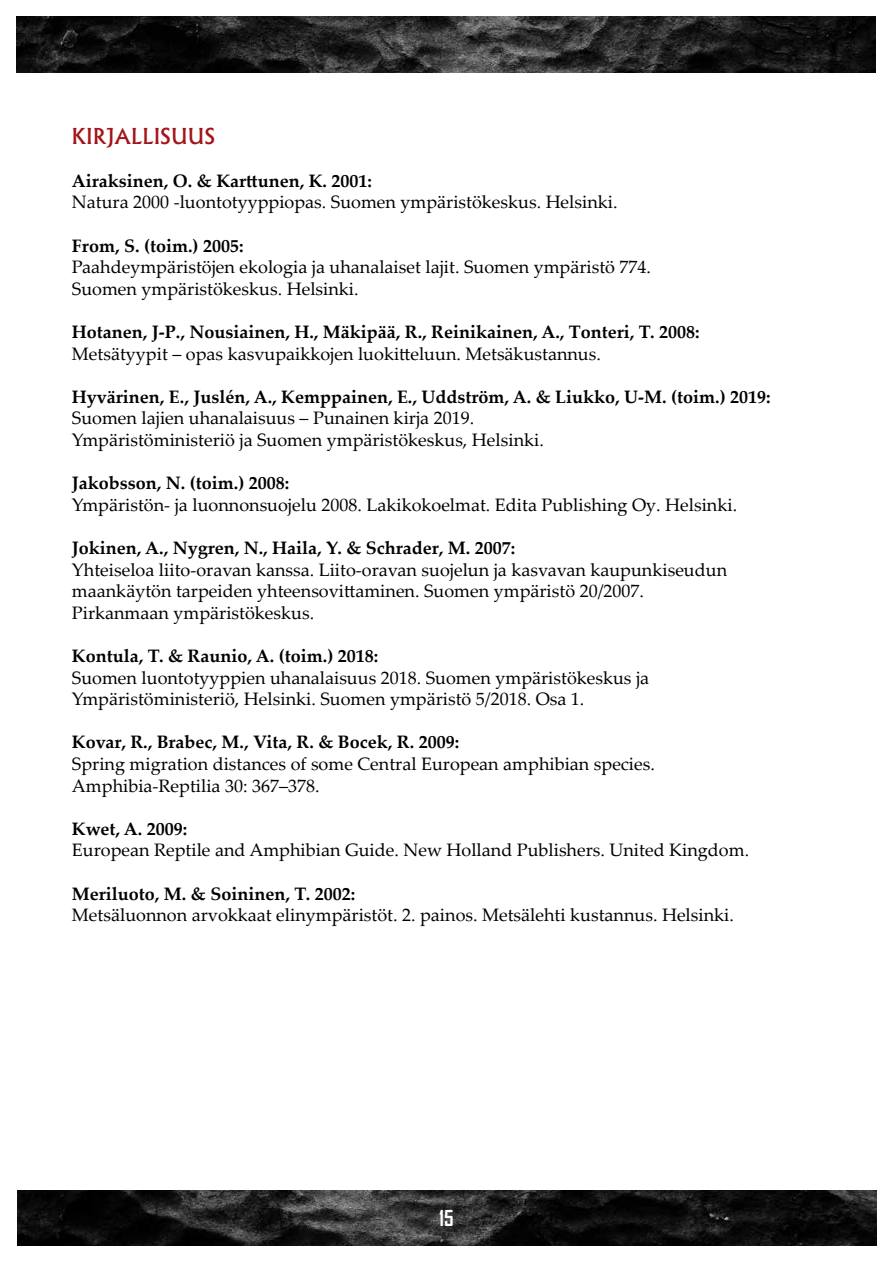
<style>
.page{position:relative;width:893px;height:1263px;background:#fff}
.page>*{position:absolute;margin:0;border:0;box-sizing:border-box;transform-origin:0 0}
.t1{font:500 21px "Albertus";color:#a3151a}
.t2{font:700 21px "Agency FB";color:#fff}
.t3{font:18px/21.6px "Palatino Linotype";color:#000}
.t4{font:700 18px "Palatino Linotype";color:#000}
</style>
<div class="page">
<img style="left:17px;top:17px;width:859px;height:55px">
<img style="left:17px;top:1191px;width:859px;height:55px">
<p class="t1" style="left:72px;top:123px;width:72px">KIRJALLISUUS</p>
<p class="t4" style="left:72px;top:168px;width:302px">Airaksinen, O. &amp; Karttunen, K. 2001:</p>
<p class="t3" style="left:72px;top:191px;width:547px">Natura 2000 -luontotyyppiopas. Suomen ympäristökeskus. Helsinki.</p>
<p class="t4" style="left:72px;top:233px;width:173px">From, S. (toim.) 2005:</p>
<p class="t3" style="left:72px;top:256px;width:581px">Paahdeympäristöjen ekologia ja uhanalaiset lajit. Suomen ympäristö 774.<br>Suomen ympäristökeskus. Helsinki.</p>
<p class="t4" style="left:72px;top:319px;width:629px">Hotanen, J-P., Nousiainen, H., Mäkipää, R., Reinikainen, A., Tonteri, T. 2008:</p>
<p class="t3" style="left:72px;top:342px;width:530px">Metsätyypit – opas kasvupaikkojen luokitteluun. Metsäkustannus.</p>
<p class="t4" style="left:72px;top:384px;width:700px">Hyvärinen, E., Juslén, A., Kemppainen, E., Uddström, A. &amp; Liukko, U-M. (toim.) 2019:</p>
<p class="t3" style="left:72px;top:407px;width:473px">Suomen lajien uhanalaisuus – Punainen kirja 2019.<br>Ympäristöministeriö ja Suomen ympäristökeskus, Helsinki.</p>
<p class="t4" style="left:72px;top:470px;width:219px">Jakobsson, N. (toim.) 2008:</p>
<p class="t3" style="left:72px;top:493px;width:667px">Ympäristön- ja luonnonsuojelu 2008. Lakikokoelmat. Edita Publishing Oy. Helsinki.</p>
<p class="t4" style="left:72px;top:535px;width:445px">Jokinen, A., Nygren, N., Haila, Y. &amp; Schrader, M. 2007:</p>
<p class="t3" style="left:72px;top:558px;width:657px">Yhteiseloa liito-oravan kanssa. Liito-oravan suojelun ja kasvavan kaupunkiseudun maankäytön tarpeiden yhteensovittaminen. Suomen ympäristö 20/2007.<br>Pirkanmaan ympäristökeskus.</p>
<p class="t4" style="left:72px;top:643px;width:308px">Kontula, T. &amp; Raunio, A. (toim.) 2018:</p>
<p class="t3" style="left:72px;top:666px;width:579px">Suomen luontotyyppien uhanalaisuus 2018. Suomen ympäristökeskus ja<br>Ympäristöministeriö, Helsinki. Suomen ympäristö 5/2018. Osa 1.</p>
<p class="t4" style="left:72px;top:729px;width:389px">Kovar, R., Brabec, M., Vita, R. &amp; Bocek, R. 2009:</p>
<p class="t3" style="left:72px;top:752px;width:584px">Spring migration distances of some Central European amphibian species.<br>Amphibia-Reptilia 30: 367–378.</p>
<p class="t4" style="left:72px;top:816px;width:117px">Kwet, A. 2009:</p>
<p class="t3" style="left:72px;top:839px;width:679px">European Reptile and Amphibian Guide. New Holland Publishers. United Kingdom.</p>
<p class="t4" style="left:72px;top:881px;width:285px">Meriluoto, M. &amp; Soininen, T. 2002:</p>
<p class="t3" style="left:72px;top:904px;width:663px">Metsäluonnon arvokkaat elinympäristöt. 2. painos. Metsälehti kustannus. Helsinki.</p>
<p class="t2" style="left:439px;top:1205px;width:16px">15</p>
</div>
